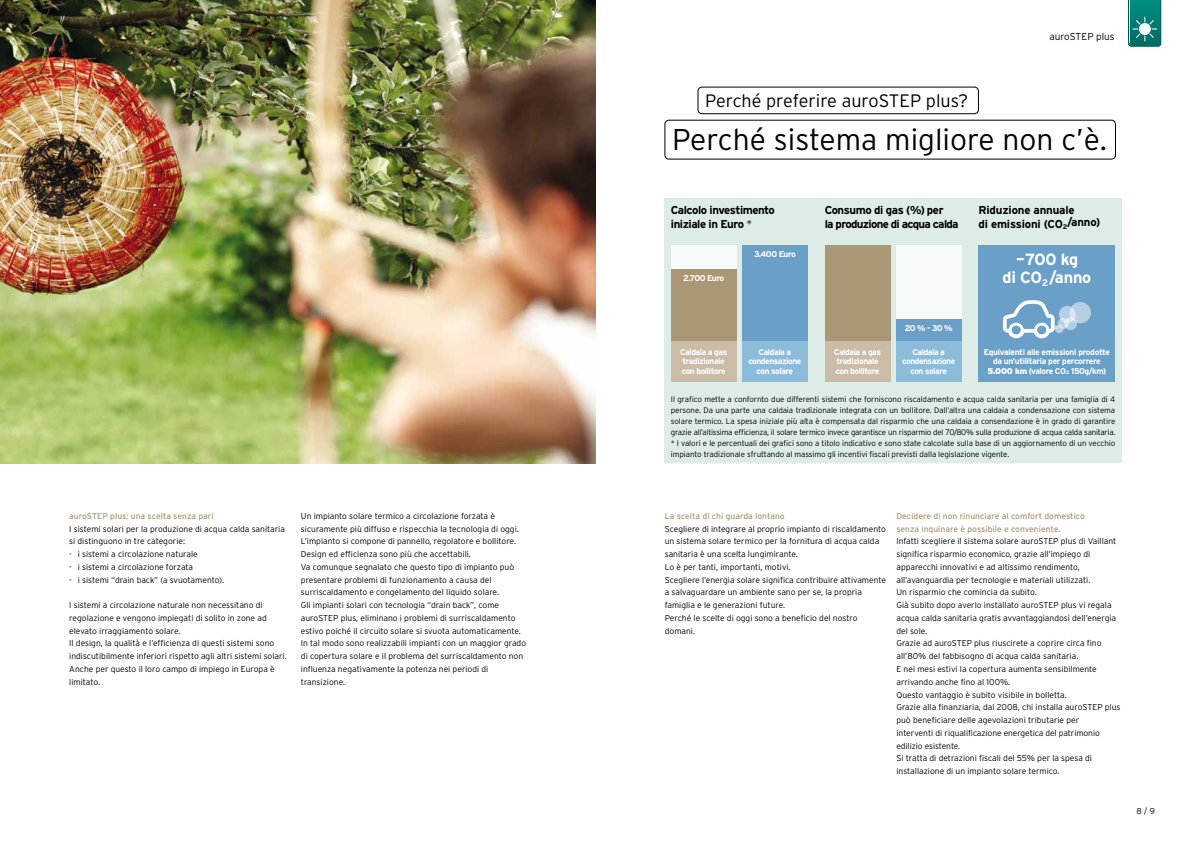
<style>
.page{position:relative;width:1191px;height:842px;background:#fff}
.page>*{position:absolute;margin:0;border:0;box-sizing:border-box;transform-origin:0 0}
.t1{font:300 30px "Interstate";color:#000}
.t2{font:300 18px "Interstate";color:#000}
.t3{font:700 16.3px/18.1px "Interstate";letter-spacing:-.015em;color:#fff;text-align:center;scale:1.5 1}
.t4{font:700 11.5px/13.7px "Interstate";letter-spacing:-.06em;color:#000}
.t5{font:700 11.5px/13.7px "Interstate";letter-spacing:-.015em;color:#000}
.t6{font:700 11.5px/13.7px "Interstate";letter-spacing:-.04em;color:#000}
.t7{font:300 10px "Interstate";color:#000}
.t8{font:300 8.5px/12.8px "Interstate OT";color:#000}
.t9{font:8.5px/12.8px "Interstate OT";color:#aa9776}
.t10{font:300 8.5px "Interstate";color:#000}
.t11{font:700 8.4px/9.6px "Interstate";letter-spacing:-.055em;color:#fff;text-align:center}
.t12{font:300 8px/11px "Interstate";letter-spacing:-.01em;color:#000;text-align:justify}
.s1{font-weight:300}
.s2{font-weight:900}
.s3{font-size:4.9px}
</style>
<div class="page">
<img style="left:0;top:0;width:595px;height:463px">
<svg style="left:1128px;top:0;width:33px;height:47px;background:#218b82"></svg>
<div style="left:698px;top:87px;width:280px;height:27px;border:1px solid #000;border-radius:4px"></div>
<div style="left:665px;top:120px;width:450px;height:39px;border:1px solid #000;border-radius:4px"></div>
<div style="left:665px;top:198px;width:456px;height:265px;background:#deece8"></div>
<div style="left:896px;top:245px;width:65px;height:137px;background:#f6faf9"></div>
<div style="left:671px;top:245px;width:65px;height:137px;background:#f6faf9"></div>
<div style="left:671px;top:269px;width:65px;height:72px;background:#aa9776"></div>
<div style="left:671px;top:341px;width:65px;height:41px;background:#cabca6"></div>
<div style="left:742px;top:341px;width:65px;height:41px;background:#8dbcdb"></div>
<div style="left:742px;top:245px;width:65px;height:96px;background:#6aa0c8"></div>
<div style="left:896px;top:319px;width:65px;height:22px;background:#6aa0c8"></div>
<div style="left:978px;top:245px;width:137px;height:137px;background:#6aa0c8"></div>
<div style="left:1055px;top:325px;width:8px;height:8px;background:#b4cfe3;border-radius:50%"></div>
<svg style="left:1003px;top:300px;width:54px;height:39px"></svg>
<svg style="left:1057px;top:318px;width:11px;height:11px"></svg>
<svg style="left:1064px;top:317px;width:13px;height:13px"></svg>
<svg style="left:1058px;top:306px;width:18px;height:17px"></svg>
<svg style="left:1069px;top:302px;width:22px;height:21px"></svg>
<div style="left:824px;top:245px;width:66px;height:96px;background:#aa9776"></div>
<div style="left:824px;top:341px;width:66px;height:41px;background:#cabca6"></div>
<div style="left:896px;top:341px;width:65px;height:41px;background:#8dbcdb"></div>
<p class="t7" style="left:1049px;top:31px;width:67px">auroSTEP plus</p>
<h2 class="t2" style="left:705px;top:90px;width:264px">Perché preferire auroSTEP plus?</h2>
<h1 class="t1" style="left:672px;top:123px;width:436px">Perché sistema migliore non c’è.</h1>
<h3 class="t6" style="left:671px;top:203px;width:106px">Calcolo investimento iniziale in Euro <span class="s1">*</span></h3>
<h3 class="t4" style="left:824px;top:203px;width:135px">Consumo di gas (%) per<br>la produzione di acqua calda</h3>
<h3 class="t5" style="left:978px;top:203px;width:123px">Riduzione annuale<br>di emissioni (CO<sub>2</sub>/anno)</h3>
<p class="t11" style="left:683px;top:273px;width:42px">2.700 Euro</p>
<p class="t11" style="left:754px;top:249px;width:43px">3.400 Euro</p>
<h3 class="t3" style="left:1002px;top:250px;width:61px">-700 kg<br>di CO<sub>2</sub>/anno</h3>
<p class="t11" style="left:904px;top:323px;width:50px">20 % - 30 %</p>
<p class="t11" style="left:748px;top:347px;width:55px">Caldaia a condensazione con solare</p>
<p class="t11" style="left:680px;top:347px;width:49px;text-align:left">Caldaia a gas tradizionale con bollitore</p>
<p class="t11" style="left:902px;top:347px;width:55px">Caldaia a condensazione con solare</p>
<p class="t11" style="left:834px;top:347px;width:49px;text-align:left">Caldaia a gas tradizionale con bollitore</p>
<p class="t11" style="left:984px;top:347px;width:128px">Equivalenti alle emissioni prodotte da un’utilitaria per percorrere<br><span class="s2">5.000 km</span> (valore CO<span class="s3">2</span> 150g/km)</p>
<p class="t12" style="left:671px;top:394px;width:446px">Il grafico mette a confornto due differenti sistemi che forniscono riscaldamento e acqua calda sanitaria per una famiglia di 4 persone. Da una parte una caldaia tradizionale integrata con un bollitore. Dall’altra una caldaia a condensazione con sistema solare termico. La spesa iniziale più alta è compensata dal risparmio che una caldaia a consendazione è in grado di garantire grazie all’altissima efficienza, il solare termico invece garantisce un risparmio del 70/80% sulla produzione di acqua calda sanitaria. * I valori e le percentuali dei grafici sono a titolo indicativo e sono state calcolate sulla base di un aggiornamento di un vecchio impianto tradizionale sfruttando al massimo gli incentivi fiscali previsti dalla legislazione vigente.</p>
<p class="t9" style="left:69px;top:509px;width:146px">auroSTEP plus: una scelta senza pari</p>
<p class="t8" style="left:69px;top:522px;width:217px">I sistemi solari per la produzione di acqua calda sanitaria si distinguono in tre categorie:</p>
<p class="t8" style="left:69px;top:548px;width:130px">- i sistemi a circolazione naturale</p>
<p class="t8" style="left:69px;top:560px;width:125px">- i sistemi a circolazione forzata</p>
<p class="t8" style="left:69px;top:573px;width:156px">- i sistemi “drain back” (a svuotamento).</p>
<p class="t8" style="left:69px;top:599px;width:219px">I sistemi a circolazione naturale non necessitano di regolazione e vengono impiegati di solito in zone ad elevato irraggiamento solare.<br>Il design, la qualità e l’efficienza di questi sistemi sono indiscutibilmente inferiori rispetto agli altri sistemi solari.<br>Anche per questo il loro campo di impiego in Europa è limitato.</p>
<p class="t8" style="left:301px;top:509px;width:227px">Un impianto solare termico a circolazione forzata è sicuramente più diffuso e rispecchia la tecnologia di oggi.<br>L’impianto si compone di pannello, regolatore e bollitore.<br>Design ed efficienza sono più che accettabili.<br>Va comunque segnalato che questo tipo di impianto può presentare problemi di funzionamento a causa del surriscaldamento e congelamento del liquido solare.<br>Gli impianti solari con tecnologia “drain back”, come auroSTEP plus, eliminano i problemi di surriscaldamento estivo poiché il circuito solare si svuota automaticamente.<br>In tal modo sono realizzabili impianti con un maggior grado di copertura solare e il problema del surriscaldamento non influenza negativamente la potenza nei periodi di transizione.</p>
<p class="t9" style="left:665px;top:509px;width:121px">La scelta di chi guarda lontano</p>
<p class="t8" style="left:665px;top:522px;width:223px">Scegliere di integrare al proprio impianto di riscaldamento un sistema solare termico per la fornitura di acqua calda sanitaria è una scelta lungimirante.<br>Lo è per tanti, importanti, motivi.<br>Scegliere l’energia solare significa contribuire attivamente a salvaguardare un ambiente sano per se, la propria famiglia e le generazioni future.<br>Perché le scelte di oggi sono a beneficio del nostro domani.</p>
<p class="t9" style="left:896px;top:509px;width:190px">Decidere di non rinunciare al comfort domestico senza inquinare è possibile e conveniente.</p>
<p class="t8" style="left:896px;top:535px;width:226px">Infatti scegliere il sistema solare auroSTEP plus di Vaillant significa risparmio economico, grazie all’impiego di apparecchi innovativi e ad altissimo rendimento, all’avanguardia per tecnologie e materiali utilizzati.<br>Un risparmio che comincia da subito.<br>Già subito dopo averlo installato auroSTEP plus vi regala acqua calda sanitaria gratis avvantaggiandosi dell’energia del sole.<br>Grazie ad auroSTEP plus riuscirete a coprire circa fino all’80% del fabbisogno di acqua calda sanitaria.<br>E nei mesi estivi la copertura aumenta sensibilmente arrivando anche fino al 100%.<br>Questo vantaggio è subito visibile in bolletta.<br>Grazie alla finanziaria, dal 2008, chi installa auroSTEP plus può beneficiare delle agevolazioni tributarie per<br>interventi di riqualificazione energetica del patrimonio edilizio esistente.<br>Si tratta di detrazioni fiscali del 55% per la spesa di installazione di un impianto solare termico.</p>
<p class="t10" style="left:1136px;top:806px;width:20px">8 / 9</p>
</div>
